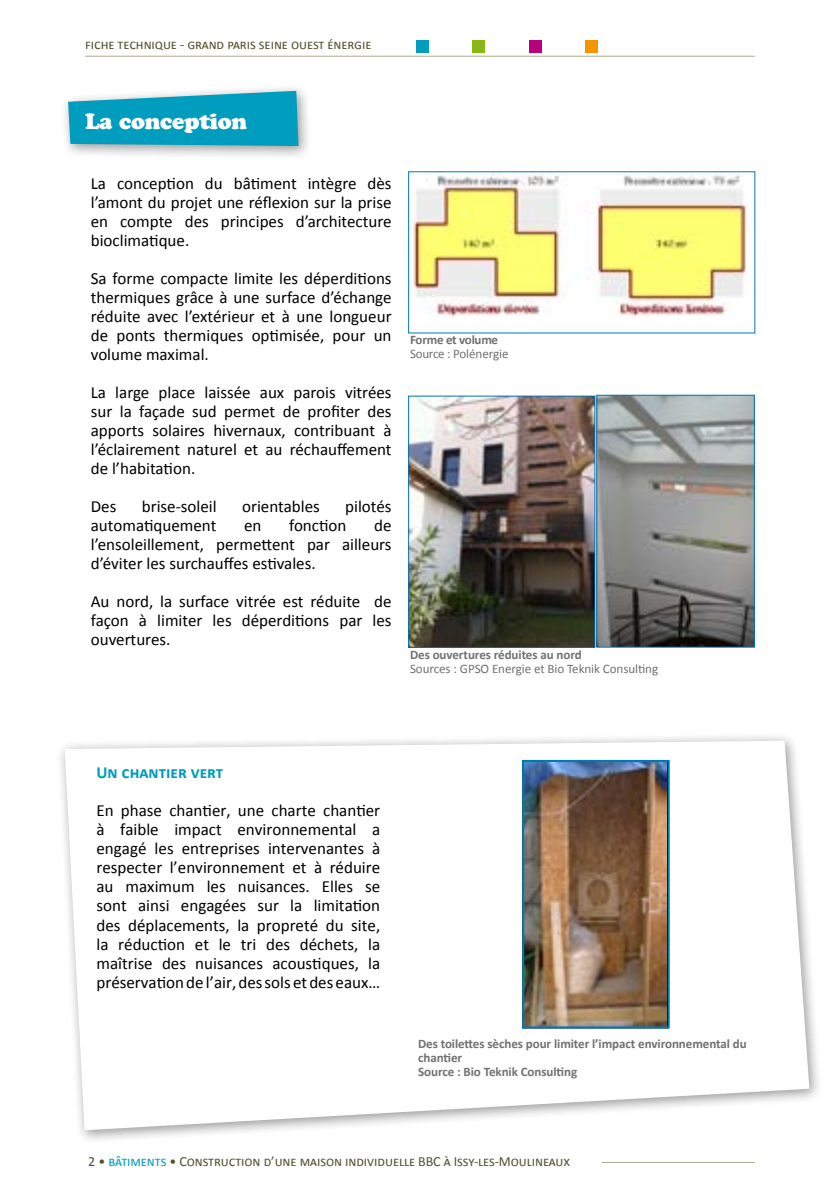
<style>
.page{position:relative;width:840px;height:1191px;background:#fff}
.page>*{position:absolute;margin:0;border:0;box-sizing:border-box;transform-origin:0 0}
.t1{font:22px "Cooper Black Std";letter-spacing:-.01em;color:#fff}
.t2{font:17px/19px "Calibri";color:#000;text-align:justify}
.t3{font:700 17px "Calibri";color:#009dbe}
.t4{font:14px "Calibri";letter-spacing:-.005em;color:#525231}
.t5{font:700 13px/14px "Calibri";letter-spacing:-.005em;color:#707172}
.t6{font:13px "Calibri";letter-spacing:-.005em;color:#707172}
.s1{color:#009dbe}
</style>
<div class="page">
<div style="left:415px;top:40px;width:13px;height:12px;background:#009dbe"></div>
<div style="left:472px;top:40px;width:12px;height:12px;background:#86b918"></div>
<div style="left:528px;top:40px;width:13px;height:12px;background:#b7007c"></div>
<div style="left:584px;top:40px;width:13px;height:12px;background:#f39400"></div>
<hr style="left:85px;top:56px;width:669px;height:1px;background:#abaa8f">
<div style="left:57px;top:733px;width:766px;height:410px;background:#000;opacity:.4"></div>
<svg style="left:65px;top:740px;width:744px;height:390px"></svg>
<hr style="left:601px;top:1162px;width:153px;height:1px;background:#abaa8f">
<div style="left:60px;top:83px;width:252px;height:76px;background:#000;opacity:.4"></div>
<svg style="left:68px;top:91px;width:230px;height:55px;background:#1ca6c3"></svg>
<img style="left:410px;top:173px;width:338px;height:145px">
<img style="left:410px;top:397px;width:183px;height:249px">
<div style="left:408px;top:395px;width:187px;height:253px;border:1px solid #0071b9"></div>
<img style="left:598px;top:397px;width:154px;height:248px">
<div style="left:596px;top:395px;width:158px;height:252px;border:1px solid #0071b9"></div>
<img style="left:525px;top:763px;width:141px;height:262px">
<div style="left:522px;top:760px;width:147px;height:268px;border:2px solid #0079b8"></div>
<p class="t4" style="left:85px;top:36px;width:288px">fiche technique - grand paris seine ouest énergie</p>
<p class="t1" style="left:85px;top:108px;width:163px">La conception</p>
<p class="t2" style="left:91px;top:173px;width:302px">La conception du bâtiment intègre dès l’amont du projet une réflexion sur la prise en compte des principes d’architecture bioclimatique.</p>
<p class="t2" style="left:91px;top:268px;width:302px">Sa forme compacte limite les déperditions thermiques grâce à une surface d’échange réduite avec l’extérieur et à une longueur de ponts thermiques optimisée, pour un volume maximal.</p>
<p class="t2" style="left:91px;top:382px;width:302px">La large place laissée aux parois vitrées sur la façade sud permet de profiter des apports solaires hivernaux, contribuant à l’éclairement naturel et au réchauffement de l’habitation.</p>
<p class="t2" style="left:91px;top:496px;width:27px">Des</p>
<p class="t2" style="left:142px;top:496px;width:76px">brise-soleil</p>
<p class="t2" style="left:242px;top:496px;width:79px">orientables</p>
<p class="t2" style="left:345px;top:496px;width:48px">pilotés</p>
<p class="t2" style="left:91px;top:515px;width:127px">automatiquement</p>
<p class="t2" style="left:244px;top:515px;width:19px">en</p>
<p class="t2" style="left:289px;top:515px;width:59px">fonction</p>
<p class="t2" style="left:91px;top:515px;width:302px;text-indent:283px">de l’ensoleillement, permettent par ailleurs d’éviter les surchauffes estivales.</p>
<p class="t2" style="left:91px;top:591px;width:302px">Au nord, la surface vitrée est réduite de façon à limiter les déperditions par les ouvertures.</p>
<p class="t5" style="left:410px;top:333px;width:90px">Forme et volume</p>
<p class="t6" style="left:410px;top:346px;width:100px">Source : Polénergie</p>
<p class="t5" style="left:410px;top:648px;width:173px">Des ouvertures réduites au nord</p>
<p class="t6" style="left:410px;top:660px;width:249px">Sources : GPSO Energie et Bio Teknik Consulting</p>
<p class="t3" style="left:96px;top:762px;width:128px">Un chantier vert</p>
<p class="t2" style="left:96px;top:801px;width:285px">En phase chantier, une charte chantier à faible impact environnemental a engagé les entreprises intervenantes à respecter l’environnement et à réduire au maximum les nuisances. Elles se sont ainsi engagées sur la limitation des déplacements, la propreté du site, la réduction et le tri des déchets, la maîtrise des nuisances acoustiques, la préservation de l’air, des sols et des eaux…</p>
<p class="t5" style="left:418px;top:1036px;width:330px">Des toilettes sèches pour limiter l’impact environnemental du chantier<br>Source : Bio Teknik Consulting</p>
<p class="t4" style="left:88px;top:1152px;width:483px">2 • <span class="s1">bâtiments</span> • Construction d’une maison individuelle BBC à Issy-les-Moulineaux</p>
</div>
